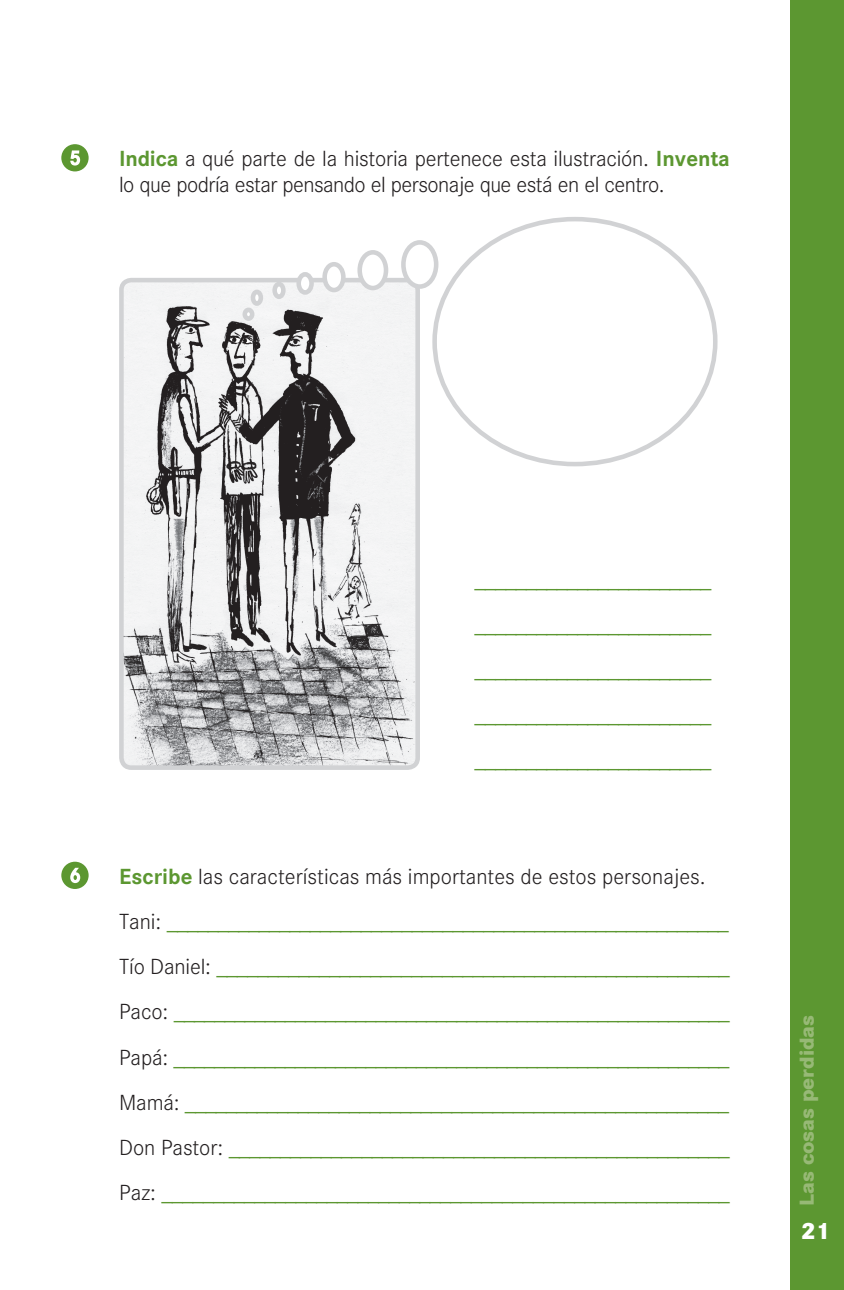
<style>
.page{position:relative;width:844px;height:1290px;background:#fff}
.page>*{position:absolute;margin:0;border:0;box-sizing:border-box;transform-origin:0 0}
.t1{font:300 27.3px/45.1px "Corporate S";color:#5c9731;text-align:justify;scale:.83 1}
.t2{font:800 24.5px "Corporate S";color:#fff}
.t3{font:300 22.75px/25.4px "Corporate S";letter-spacing:-.01em;color:#231f20}
.t4{font:800 21px "Corporate S";color:#97b976}
.s1{font-weight:700;color:#5c9731}
.s2{font-size:22.75px;color:#231f20}
</style>
<div class="page">
<div style="left:789px;top:0;width:54px;height:1290px;background:#5c9731"></div>
<svg style="left:61px;top:144px;width:28px;height:27px"></svg>
<svg style="left:61px;top:862px;width:28px;height:27px"></svg>
<img style="left:121px;top:280px;width:296px;height:487px;border-radius:10px">
<div style="left:119px;top:278px;width:301px;height:492px;border:5px solid #d1d2d4;border-radius:10px"></div>
<div style="left:324px;top:264px;width:19px;height:26px;background:#fff;border-radius:50%"></div>
<div style="left:322px;top:262px;width:23px;height:30px;border:5px solid #d1d2d4;border-radius:50%"></div>
<div style="left:298px;top:274px;width:13px;height:18px;background:#fff;border-radius:50%"></div>
<div style="left:296px;top:272px;width:18px;height:23px;border:5px solid #d1d2d4;border-radius:50%"></div>
<div style="left:274px;top:284px;width:9px;height:13px;background:#fff;border-radius:50%"></div>
<div style="left:272px;top:282px;width:13px;height:17px;border:5px solid #d1d2d4;border-radius:50%"></div>
<div style="left:251px;top:290px;width:12px;height:16px;border:5px solid #d1d2d4;border-radius:50%"></div>
<div style="left:242px;top:308px;width:12px;height:13px;border:5px solid #d1d2d4;border-radius:50%"></div>
<div style="left:359px;top:252px;width:27px;height:36px;background:#fff;border-radius:50%"></div>
<div style="left:357px;top:250px;width:31px;height:40px;border:5px solid #d1d2d4;border-radius:50%"></div>
<div style="left:403px;top:242px;width:33px;height:45px;background:#fff;border-radius:50%"></div>
<div style="left:401px;top:240px;width:37px;height:49px;border:5px solid #d1d2d4;border-radius:50%"></div>
<p class="t3" style="left:119px;top:148px;width:612px"><span class="s1">Indica</span> a qué parte de la historia pertenece esta ilustración. <span class="s1">In ven ta </span>lo que podría estar pensando el personaje que está en el centro.</p>
<p class="t1" style="left:474px;top:557px;width:287px">_______________________ _______________________ _______________________ _______________________ _______________________</p>
<p class="t3" style="left:119px;top:865px;width:588px"><span class="s1">Escribe</span> las características más importantes de estos personajes.</p>
<p class="t1" style="left:119px;top:900px;width:737px"><span class="s2">Tani:</span> _______________________________________________________ <span class="s2">Tío Daniel:</span> __________________________________________________ <span class="s2">Paco:</span> _______________________________________________________ <span class="s2">Papá:</span> _______________________________________________________ <span class="s2">Mamá:</span> _____________________________________________________ <span class="s2">Don Pastor:</span> _________________________________________________ <span class="s2">Paz:</span> _______________________________________________________</p>
<p class="t4" style="left:798px;top:1205px;width:192px;rotate:-90deg">Las cosas perdidas</p>
<p class="t2" style="left:800px;top:1222px;width:32px">21</p>
</div>
